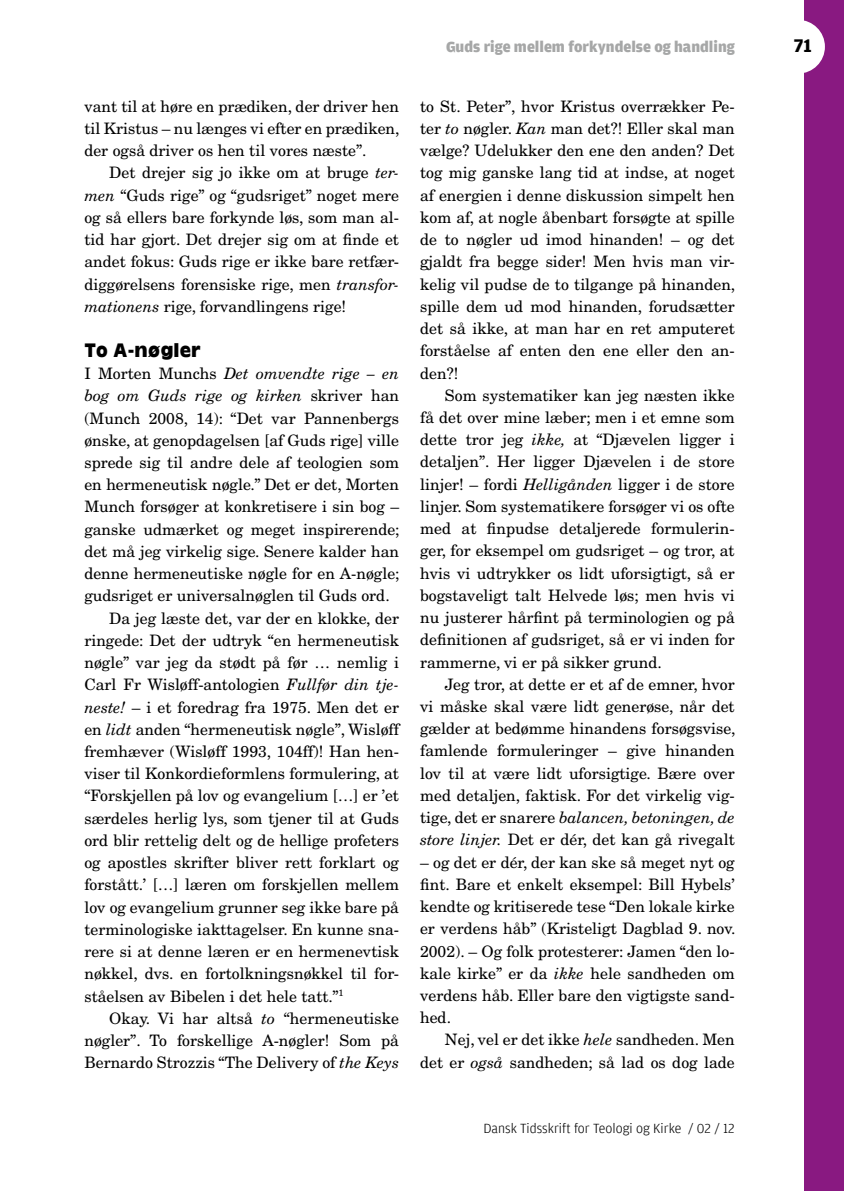
<style>
.page{position:relative;width:844px;height:1191px;background:#fff}
.page>*{position:absolute;margin:0;border:0;box-sizing:border-box;transform-origin:0 0}
.t1{font:900 19.25px "Antiquarian";color:#000}
.t2{font:700 19.25px "Amplitude";color:#000}
.t3{font:15.75px/22.2px "New Century Schlbk";color:#000;text-align:justify}
.t4{font:italic 15.75px "New Century Schlbk";color:#000}
.t5{font:900 15.75px "Amplitude";color:#a6a7a7}
.t6{font:300 14px "Amplitude";color:#000}
.s1{font-style:italic}
.s2{font-style:normal}
</style>
<div class="page">
<div style="left:804px;top:0;width:39px;height:1191px;background:#891981"></div>
<div style="left:771px;top:20px;width:53px;height:54px;background:#fff;border-radius:50%"></div>
<p class="t3" style="left:84px;top:95px;width:316px">vant til at høre en prædiken, der driver hen til Kristus – nu længes vi efter en prædiken, der også driver os hen til vores næste”.</p>
<p class="t3" style="left:84px;top:162px;width:316px;text-indent:25px">Det drejer sig jo ikke om at bruge <span class="s1">ter&shy;men</span> “Guds rige” og “gudsriget” noget mere og så ellers bare forkynde løs, som man al&shy;tid har gjort. Det drejer sig om at finde et andet fokus: Guds rige er ikke bare retfær&shy;diggørelsens forensiske rige, men <span class="s1">transfor&shy;mationens</span> rige, forvandlingens rige!</p>
<p class="t1" style="left:84px;top:339px;width:118px">To A-nøgler</p>
<p class="t4" style="left:84px;top:364px;width:316px"><span class="s2">I Morten Munchs</span> Det omvendte rige – en</p>
<p class="t4" style="left:84px;top:386px;width:316px">bog om Guds rige og kirken <span class="s2">skriver han</span></p>
<p class="t3" style="left:84px;top:407px;width:316px">(Munch 2008, 14): “Det var Pannenbergs</p>
<p class="t3" style="left:84px;top:429px;width:316px">ønske, at genopdagelsen [af Guds rige] ville</p>
<p class="t3" style="left:84px;top:451px;width:316px">sprede sig til andre dele af teologien som</p>
<p class="t3" style="left:84px;top:473px;width:316px">en hermeneutisk nøgle.” Det er det, Morten</p>
<p class="t3" style="left:84px;top:496px;width:316px">Munch forsøger at konkretisere i sin bog –</p>
<p class="t3" style="left:84px;top:518px;width:317px">ganske udmærket og meget inspirerende;</p>
<p class="t3" style="left:84px;top:540px;width:316px">det må jeg virkelig sige. Senere kalder han</p>
<p class="t3" style="left:84px;top:562px;width:317px">denne hermeneutiske nøgle for en A-nøgle;</p>
<p class="t3" style="left:84px;top:584px;width:307px">gudsriget er universalnøglen til Guds ord.</p>
<p class="t3" style="left:109px;top:607px;width:291px">Da jeg læste det, var der en klokke, der</p>
<p class="t3" style="left:84px;top:629px;width:316px">ringede: Det der udtryk “en hermeneutisk</p>
<p class="t3" style="left:84px;top:651px;width:316px">nøgle” var jeg da stødt på før … nemlig i</p>
<p class="t3" style="left:84px;top:673px;width:316px">Carl Fr Wisløff-antologien <span class="s1">Fullfør din tje-</span></p>
<p class="t3" style="left:84px;top:696px;width:316px"><span class="s1">neste!</span> – i et foredrag fra 1975. Men det er</p>
<p class="t3" style="left:84px;top:718px;width:316px">en <span class="s1">lidt</span> anden “hermeneutisk nøgle”, Wisløff</p>
<p class="t3" style="left:84px;top:740px;width:316px">fremhæver (Wisløff 1993, 104ff)! Han hen-</p>
<p class="t3" style="left:84px;top:762px;width:316px">viser til Konkordieformlens formulering, at</p>
<p class="t3" style="left:84px;top:784px;width:316px">“Forskjellen på lov og evangelium […] er ’et</p>
<p class="t3" style="left:84px;top:807px;width:316px">særdeles herlig lys, som tjener til at Guds</p>
<p class="t3" style="left:84px;top:829px;width:316px">ord blir rettelig delt og de hellige profeters</p>
<p class="t3" style="left:84px;top:851px;width:316px">og apostles skrifter bliver rett forklart og</p>
<p class="t3" style="left:84px;top:873px;width:316px">forstått.’ […] læren om forskjellen mellem</p>
<p class="t3" style="left:84px;top:896px;width:316px">lov og evangelium grunner seg ikke bare på</p>
<p class="t3" style="left:84px;top:918px;width:316px">terminologiske iakttagelser. En kunne sna-</p>
<p class="t3" style="left:84px;top:940px;width:316px">rere si at denne læren er en hermenevtisk</p>
<p class="t3" style="left:84px;top:962px;width:316px">nøkkel, dvs. en fortolkningsnøkkel til for-</p>
<p class="t3" style="left:84px;top:984px;width:261px">ståelsen av Bibelen i det hele tatt.”<sup>1</sup></p>
<p class="t3" style="left:109px;top:1007px;width:291px">Okay. Vi har altså <span class="s1">to</span> “hermeneutiske</p>
<p class="t3" style="left:84px;top:1029px;width:316px">nøgler”. To forskellige A-nøgler! Som på</p>
<p class="t3" style="left:84px;top:1051px;width:316px">Bernardo Strozzis “The Delivery of <span class="s1">the Keys</span></p>
<p class="t5" style="left:446px;top:38px;width:290px">Guds rige mellem forkyndelse og handling</p>
<p class="t2" style="left:793px;top:35px;width:19px">71</p>
<p class="t3" style="left:420px;top:95px;width:316px">to St. Peter”, hvor Kristus overrækker Pe&shy;ter <span class="s1">to</span> nøgler. <span class="s1">Kan</span> man det?! Eller skal man vælge? Udelukker den ene den anden? Det tog mig ganske lang tid at indse, at noget af energien i denne diskussion simpelt hen kom af, at nogle åbenbart forsøgte at spille de to nøgler ud imod hinanden! – og det gjaldt fra begge sider! Men hvis man vir&shy;kelig vil pudse de to tilgange på hinanden, spille dem ud mod hinanden, forudsætter det så ikke, at man har en ret amputeret forståelse af enten den ene eller den an&shy;den?!</p>
<p class="t3" style="left:420px;top:384px;width:316px;text-indent:25px">Som systematiker kan jeg næsten ikke få det over mine læber; men i et emne som dette tror jeg <span class="s1">ikke,</span> at “Djævelen ligger i detaljen”. Her ligger Djævelen i de store linjer! – fordi <span class="s1">Helligånden</span> ligger i de store linjer. Som systematikere forsøger vi os ofte med at finpudse detaljerede formulerin&shy;ger, for eksempel om gudsriget – og tror, at hvis vi udtrykker os lidt uforsigtigt, så er bogstaveligt talt Helvede løs; men hvis vi nu justerer hårfint på terminologien og på definitionen af gudsriget, så er vi inden for rammerne, vi er på sikker grund.</p>
<p class="t3" style="left:420px;top:673px;width:317px;text-indent:25px">Jeg tror, at dette er et af de emner, hvor vi måske skal være lidt generøse, når det gælder at bedømme hinandens forsøgsvise, famlende formuleringer – give hinanden lov til at være lidt uforsigtige. Bære over med detaljen, faktisk. For det virkelig vig&shy;tige, det er snarere <span class="s1">balancen, betoningen, de store linjer.</span> Det er dér, det kan gå rivegalt</p>
<p class="t3" style="left:420px;top:851px;width:317px">– og det er dér, der kan ske så meget nyt og fint. Bare et enkelt eksempel: Bill Hybels’ kendte og kritiserede tese “Den lokale kirke er verdens håb” (Kristeligt Dagblad 9. nov.<br>2002). – Og folk protesterer: Jamen “den lo&shy;kale kirke” er da <span class="s1">ikke</span> hele sandheden om verdens håb. Eller bare den vigtigste sand&shy;hed.</p>
<p class="t3" style="left:420px;top:1028px;width:316px;text-align:right">Nej, vel er det ikke <span class="s1">hele</span> sandheden. Men det er <span class="s1">også</span> sandheden; så lad os dog lade</p>
<p class="t6" style="left:483px;top:1120px;width:253px">Dansk Tidsskrift for Teologi og Kirke / 02 / 12</p>
</div>
